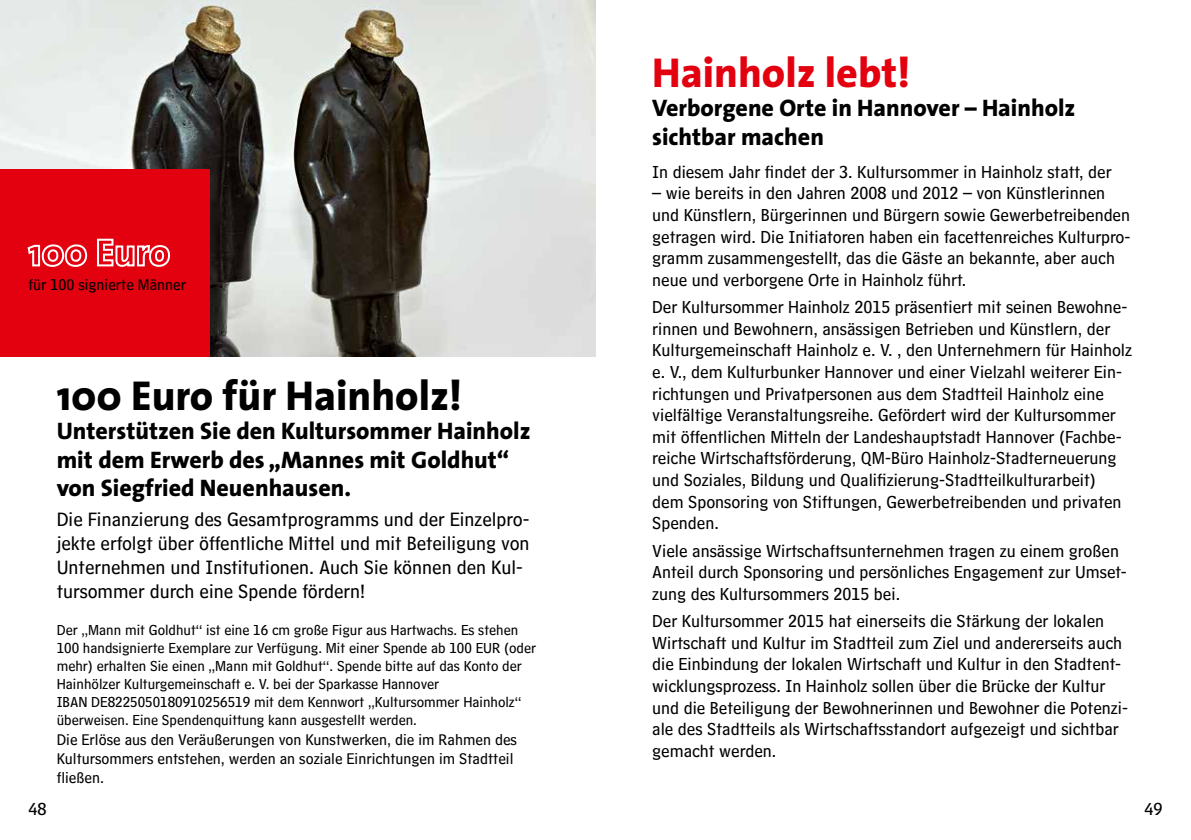
<style>
.page{position:relative;width:1191px;height:840px;background:#fff}
.page>*{position:absolute;margin:0;border:0;box-sizing:border-box;transform-origin:0 0}
.t1{font:800 42px "The Sans";color:#000}
.t2{font:800 42px "The Sans";color:#e3000f}
.t3{font:800 24px/28.8px "The Sans";color:#000}
.t4{font:20px/24px "HM Text";color:#000}
.t5{font:18px/21.6px "HM Text";color:#000}
.t6{font:16px/19.2px "HM Text";color:#000}
.t7{font:15px/18px "HM Text";color:#000}
</style>
<div class="page">
<img style="left:0;top:0;width:595px;height:356px">
<div style="left:0;top:169px;width:210px;height:187px;background:#e3000f"></div>
<svg style="left:27px;top:244px;width:61px;height:23px"></svg>
<svg style="left:97px;top:238px;width:73px;height:29px"></svg>
<p class="t6" style="left:28px;top:272px;width:159px">für 100 signierte Männer</p>
<h1 class="t1" style="left:57px;top:360px;width:407px">100 Euro für Hainholz!</h1>
<h2 class="t3" style="left:57px;top:415px;width:475px">Unterstützen Sie den Kultursommer Hainholz mit dem Erwerb des „Mannes mit Goldhut“ von Siegfried Neuenhausen.</h2>
<p class="t4" style="left:57px;top:504px;width:474px">Die Finanzierung des Gesamtprogramms und der Einzelpro&shy;jekte erfolgt über öffentliche Mittel und mit Beteiligung von Unternehmen und Institutionen. Auch Sie können den Kul&shy;tursommer durch eine Spende fördern!</p>
<p class="t7" style="left:57px;top:618px;width:481px">Der „Mann mit Goldhut“ ist eine 16 cm große Figur aus Hartwachs. Es stehen 100 handsignierte Exemplare zur Verfügung. Mit einer Spende ab 100 EUR (oder mehr) erhalten Sie einen „Mann mit Goldhut“. Spende bitte auf das Konto der Hainhölzer Kulturgemeinschaft e. V. bei der Sparkasse Hannover<br>IBAN DE8225050180910256519 mit dem Kennwort „Kultursommer Hainholz“ überweisen. Eine Spendenquittung kann ausgestellt werden.</p>
<p class="t6" style="left:57px;top:726px;width:462px">Die Erlöse aus den Veräußerungen von Kunstwerken, die im Rahmen des<br>Kultursommers entstehen, werden an soziale Einrichtungen im Stadtteil fließen.</p>
<h1 class="t2" style="left:652px;top:37px;width:260px">Hainholz lebt!</h1>
<h2 class="t3" style="left:652px;top:93px;width:425px">Verborgene Orte in Hannover – Hainholz sichtbar machen</h2>
<p class="t5" style="left:652px;top:158px;width:461px">In diesem Jahr findet der 3. Kultursommer in Hainholz statt, der</p>
<p class="t5" style="left:652px;top:179px;width:480px">– wie bereits in den Jahren 2008 und 2012 – von Künstlerinnen und Künstlern, Bürgerinnen und Bürgern sowie Gewerbetreibenden getragen wird. Die Initiatoren haben ein facettenreiches Kulturpro&shy;gramm zusammengestellt, das die Gäste an bekannte, aber auch neue und verborgene Orte in Hainholz führt.</p>
<p class="t5" style="left:652px;top:293px;width:481px">Der Kultursommer Hainholz 2015 präsentiert mit seinen Bewohne&shy;rinnen und Bewohnern, ansässigen Betrieben und Künstlern, der Kulturgemeinschaft Hainholz e. V. , den Unternehmern für Hainholz e. V., dem Kulturbunker Hannover und einer Vielzahl weiterer Ein&shy;richtungen und Privatpersonen aus dem Stadtteil Hainholz eine vielfältige Veranstaltungsreihe. Gefördert wird der Kultursommer mit öffentlichen Mitteln der Landeshauptstadt Hannover (Fachbe&shy;reiche Wirtschaftsförderung, QM-Büro Hainholz-Stadterneuerung und Soziales, Bildung und Qualifizierung-Stadtteilkulturarbeit)<br>dem Sponsoring von Stiftungen, Gewerbetreibenden und privaten Spenden.</p>
<p class="t5" style="left:652px;top:536px;width:476px">Viele ansässige Wirtschaftsunternehmen tragen zu einem großen<br>Anteil durch Sponsoring und persönliches Engagement zur Umset&shy;zung des Kultursommers 2015 bei.</p>
<p class="t5" style="left:652px;top:607px;width:477px">Der Kultursommer 2015 hat einerseits die Stärkung der lokalen Wirtschaft und Kultur im Stadtteil zum Ziel und andererseits auch die Einbindung der lokalen Wirtschaft und Kultur in den Stadtent&shy;wicklungsprozess. In Hainholz sollen über die Brücke der Kultur und die Beteiligung der Bewohnerinnen und Bewohner die Potenzi&shy;ale des Stadtteils als Wirtschaftsstandort aufgezeigt und sichtbar gemacht werden.</p>
<p class="t5" style="left:28px;top:794px;width:19px">48</p>
<p class="t5" style="left:1144px;top:794px;width:19px">49</p>
</div>
